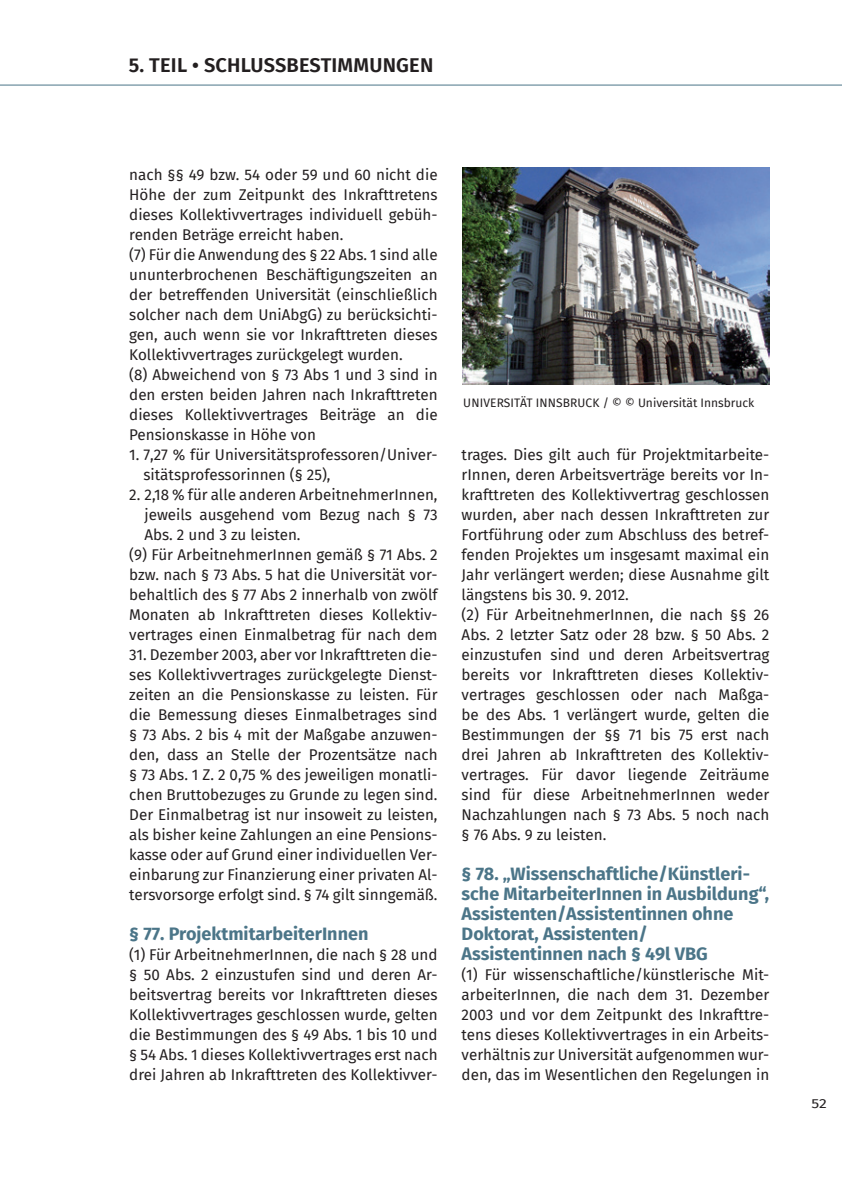
<style>
.page{position:relative;width:842px;height:1191px;background:#fff}
.page>*{position:absolute;margin:0;border:0;box-sizing:border-box;transform-origin:0 0}
.t1{font:600 20px "Fira Sans";letter-spacing:.01em;color:#231f20}
.t2{font:700 18px/20px "Fira Sans";color:#4b7588}
.t3{font:15.2px/20px "Fira Sans";color:#231f20}
.t4{font:13px "Fira Sans";color:#231f20;scale:1.2 1}
.t5{font:12px "Fira Sans";color:#231f20}
</style>
<div class="page">
<svg style="left:0;top:84px;width:842px;height:1px"></svg>
<img style="left:462px;top:167px;width:307px;height:217px">
<h1 class="t1" style="left:129px;top:48px;width:306px">5. TEIL • SCHLUSSBESTIMMUNGEN</h1>
<p class="t3" style="left:129px;top:164px;width:310px">nach §§ 49 bzw. 54 oder 59 und 60 nicht die Höhe der zum Zeitpunkt des Inkrafttretens dieses Kollektivvertrages individuell gebüh&shy;renden Beträge erreicht haben.<br>(7) Für die Anwendung des § 22 Abs. 1 sind alle ununterbrochenen Beschäftigungszeiten an der betreffenden Universität (einschließlich solcher nach dem UniAbgG) zu berücksichti&shy;gen, auch wenn sie vor Inkrafttreten dieses Kollektivvertrages zurückgelegt wurden.<br>(8) Abweichend von § 73 Abs 1 und 3 sind in den ersten beiden Jahren nach Inkrafttreten dieses Kollektivvertrages Beiträge an die Pensionskasse in Höhe von</p>
<p class="t3" style="left:144px;top:444px;width:294px;text-indent:-14px">1. 7,27 % für Universitätsprofessoren/Univer&shy;sitätsprofessorinnen (§ 25),</p>
<p class="t3" style="left:129px;top:484px;width:310px">2. 2,18 % für alle anderen ArbeitnehmerInnen,</p>
<p class="t3" style="left:144px;top:504px;width:295px">jeweils ausgehend vom Bezug nach § 73</p>
<p class="t3" style="left:144px;top:524px;width:158px">Abs. 2 und 3 zu leisten.</p>
<p class="t3" style="left:129px;top:544px;width:310px">(9) Für ArbeitnehmerInnen gemäß § 71 Abs. 2</p>
<p class="t3" style="left:129px;top:564px;width:310px">bzw. nach § 73 Abs. 5 hat die Universität vor-</p>
<p class="t3" style="left:129px;top:584px;width:310px">behaltlich des § 77 Abs 2 innerhalb von zwölf</p>
<p class="t3" style="left:129px;top:604px;width:310px">Monaten ab Inkrafttreten dieses Kollektiv-</p>
<p class="t3" style="left:129px;top:624px;width:310px">vertrages einen Einmalbetrag für nach dem</p>
<p class="t3" style="left:129px;top:644px;width:310px;text-align:justify">31. Dezember 2003, aber vor Inkrafttreten die&shy;ses Kollektivvertrages zurückgelegte Dienst&shy;zeiten an die Pensionskasse zu leisten. Für die Bemessung dieses Einmalbetrages sind § 73 Abs. 2 bis 4 mit der Maßgabe anzuwen&shy;den, dass an Stelle der Prozentsätze nach § 73 Abs. 1 Z. 2 0,75 % des jeweiligen monatli&shy;chen Bruttobezuges zu Grunde zu legen sind.<br>Der Einmalbetrag ist nur insoweit zu leisten, als bisher keine Zahlungen an eine Pensions&shy;kasse oder auf Grund einer individuellen Ver&shy;einbarung zur Finanzierung einer privaten Al&shy;tersvorsorge erfolgt sind. § 74 gilt sinngemäß.</p>
<p class="t2" style="left:129px;top:922px;width:241px">§ 77. ProjektmitarbeiterInnen</p>
<p class="t3" style="left:129px;top:944px;width:310px;text-align:justify">(1) Für ArbeitnehmerInnen, die nach § 28 und § 50 Abs. 2 einzustufen sind und deren Ar&shy;beitsvertrag bereits vor Inkrafttreten dieses Kollektivvertrages geschlossen wurde, gelten die Bestimmungen des § 49 Abs. 1 bis 10 und § 54 Abs. 1 dieses Kollektivvertrages erst nach drei Jahren ab Inkrafttreten des Kollektivver-</p>
<p class="t5" style="left:463px;top:393px;width:293px">UNIVERSITÄT INNSBRUCK / © © Universität Innsbruck</p>
<p class="t3" style="left:462px;top:444px;width:309px">trages. Dies gilt auch für Projektmitarbeite&shy;rInnen, deren Arbeitsverträge bereits vor In&shy;krafttreten des Kollektivvertrag geschlossen wurden, aber nach dessen Inkrafttreten zur Fortführung oder zum Abschluss des betref&shy;fenden Projektes um insgesamt maximal ein Jahr verlängert werden; diese Ausnahme gilt längstens bis 30. 9. 2012.<br>(2) Für ArbeitnehmerInnen, die nach §§ 26<br>Abs. 2 letzter Satz oder 28 bzw. § 50 Abs. 2 einzustufen sind und deren Arbeitsvertrag bereits vor Inkrafttreten dieses Kollektiv&shy;vertrages geschlossen oder nach Maßga&shy;be des Abs. 1 verlängert wurde, gelten die Bestimmungen der §§ 71 bis 75 erst nach drei Jahren ab Inkrafttreten des Kollektiv&shy;vertrages. Für davor liegende Zeiträume sind für diese ArbeitnehmerInnen weder Nachzahlungen nach § 73 Abs. 5 noch nach § 76 Abs. 9 zu leisten.</p>
<p class="t2" style="left:462px;top:862px;width:309px">§ 78. „Wissenschaftliche/Künstleri&shy;sche MitarbeiterInnen in Ausbildung“, Assistenten/Assistentinnen ohne Doktorat, Assistenten/ Assistentinnen nach § 49l VBG</p>
<p class="t3" style="left:462px;top:964px;width:309px;text-align:justify">(1) Für wissenschaftliche/künstlerische Mit&shy;arbeiterInnen, die nach dem 31. Dezember 2003 und vor dem Zeitpunkt des Inkrafttre&shy;tens dieses Kollektivvertrages in ein Arbeits&shy;verhältnis zur Universität aufgenommen wur&shy;den, das im Wesentlichen den Regelungen in</p>
<p class="t4" style="left:812px;top:1093px;width:14px">52</p>
</div>
